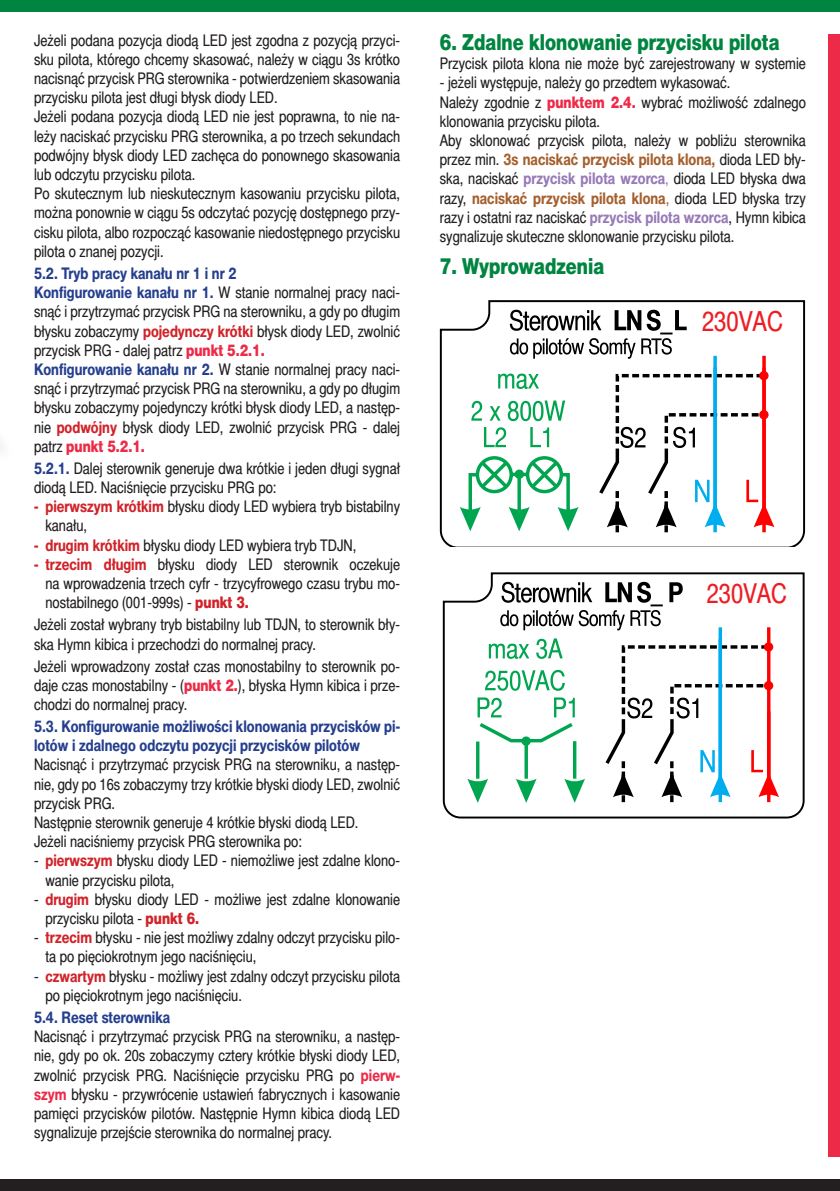
<style>
.page{position:relative;width:840px;height:1191px;background:#fff}
.page>*{position:absolute;margin:0;border:0;box-sizing:border-box;transform-origin:0 0}
.t1{font:27.6px "Switzer Cnd TTEFN";color:#ee1d23}
.t2{font:27.4px "Switzer Cnd TTEFN";color:#ee1d23}
.t3{font:22px "Switzer Cnd EFN Heavy";color:#008540}
.t4{font:16px/19.2px "Switzer Cnd EFN";color:#231f20;text-align:justify}
.t5{font:700 16px/19.2px "Switzer Cnd EFN";color:#253f8e}
.s1{font-weight:700;color:#253f8e}
.s2{font-weight:700;color:#d1232a}
.s3{font-family:"Switzer Cnd EFN Heavy";color:#ed2a47}
.s4{font-family:"Switzer Cnd EFN Heavy";color:#d1232a}
.s5{font-weight:700;color:#ed2a47}
.s6{font-weight:700;color:#a5602e}
.s7{font-weight:700;color:#977ab7}
.s8{color:#977ab7}
.s9{color:#a5602e}
</style>
<div class="page">
<div style="left:0;top:0;width:839px;height:11px;background:#008540"></div>
<div style="left:0;top:1179px;width:839px;height:12px;background:#231f20"></div>
<div style="left:828px;top:34px;width:11px;height:1123px;background:#ed2a47"></div>
<svg style="left:439px;top:300px;width:366px;height:246px"></svg>
<svg style="left:530px;top:427px;width:19px;height:20px"></svg>
<svg style="left:483px;top:427px;width:23px;height:20px"></svg>
<svg style="left:459px;top:454px;width:119px;height:77px"></svg>
<div style="left:514px;top:469px;width:9px;height:10px;background:#00a54f;border-radius:50%"></div>
<svg style="left:471px;top:373px;width:94px;height:48px"></svg>
<svg style="left:761px;top:356px;width:4px;height:11px"></svg>
<hr style="left:713px;top:356px;width:3px;height:152px;background:#00aeef">
<svg style="left:761px;top:367px;width:4px;height:5px"></svg>
<svg style="left:595px;top:372px;width:179px;height:160px"></svg>
<svg style="left:509px;top:310px;width:177px;height:49px"></svg>
<svg style="left:442px;top:572px;width:363px;height:246px"></svg>
<svg style="left:500px;top:582px;width:182px;height:48px"></svg>
<svg style="left:766px;top:627px;width:4px;height:15px"></svg>
<hr style="left:718px;top:627px;width:3px;height:151px;background:#00aeef">
<hr style="left:524px;top:739px;width:3px;height:39px;background:#00a54f">
<svg style="left:515px;top:778px;width:21px;height:25px"></svg>
<hr style="left:476px;top:741px;width:3px;height:37px;background:#00a54f">
<svg style="left:467px;top:778px;width:21px;height:25px"></svg>
<svg style="left:572px;top:744px;width:4px;height:34px"></svg>
<svg style="left:564px;top:778px;width:20px;height:25px"></svg>
<svg style="left:475px;top:697px;width:101px;height:47px"></svg>
<svg style="left:484px;top:638px;width:80px;height:53px"></svg>
<svg style="left:602px;top:643px;width:176px;height:159px"></svg>
<p class="t4" style="left:34px;top:30px;width:367px">Jeżeli podana pozycja diodą LED jest zgodna z pozycją przyci&shy;sku pilota, którego chcemy skasować, należy w ciągu 3s krótko nacisnąć przycisk PRG sterownika - potwierdzeniem skasowania przycisku pilota jest długi błysk diody LED.</p>
<p class="t4" style="left:34px;top:107px;width:367px">Jeżeli podana pozycja diodą LED nie jest poprawna, to nie na&shy;leży naciskać przycisku PRG sterownika, a po trzech sekundach podwójny błysk diody LED zachęca do ponownego skasowania lub odczytu przycisku pilota.</p>
<p class="t4" style="left:34px;top:184px;width:367px">Po skutecznym lub nieskutecznym kasowaniu przycisku pilota, można ponownie w ciągu 5s odczytać pozycję dostępnego przy&shy;cisku pilota, albo rozpocząć kasowanie niedostępnego przycisku pilota o znanej pozycji.</p>
<p class="t5" style="left:34px;top:263px;width:204px">5.2. Tryb pracy kanału nr 1 i nr 2</p>
<p class="t4" style="left:34px;top:283px;width:367px"><span class="s1">Konfigurowanie kanału nr 1.</span> W stanie normalnej pracy naci&shy;snąć i przytrzymać przycisk PRG na sterowniku, a gdy po długim błysku zobaczymy <span class="s2">pojedynczy krótki</span> błysk diody LED, zwolnić przycisk PRG - dalej patrz <span class="s3">punkt 5.2.1.</span></p>
<p class="t4" style="left:34px;top:359px;width:367px"><span class="s1">Konfigurowanie kanału nr 2.</span> W stanie normalnej pracy naci&shy;snąć i przytrzymać przycisk PRG na sterowniku, a gdy po długim błysku zobaczymy pojedynczy krótki błysk diody LED, a następ&shy;nie <span class="s2">podwójny</span> błysk diody LED, zwolnić przycisk PRG - dalej patrz <span class="s3">punkt 5.2.1.</span></p>
<p class="t4" style="left:34px;top:458px;width:367px"><span class="s1">5.2.1.</span> Dalej sterownik generuje dwa krótkie i jeden długi sygnał diodą LED. Naciśnięcie przycisku PRG po:</p>
<p class="t4" style="left:45px;top:497px;width:356px;text-indent:-11px"><span class="s2">- pierwszym krótkim</span> błysku diody LED wybiera tryb bistabilny kanału,</p>
<p class="t4" style="left:34px;top:535px;width:323px"><span class="s2">- drugim krótkim</span> błysku diody LED wybiera tryb TDJN,</p>
<p class="t4" style="left:45px;top:554px;width:356px;text-indent:-11px"><span class="s2">- trzecim długim</span> błysku diody LED sterownik oczekuje na wprowadzenia trzech cyfr - trzycyfrowego czasu trybu mo&shy;nostabilnego (001-999s) - <span class="s4">punkt 3.</span></p>
<p class="t4" style="left:34px;top:615px;width:367px">Jeżeli został wybrany tryb bistabilny lub TDJN, to sterownik bły&shy;ska Hymn kibica i przechodzi do normalnej pracy.</p>
<p class="t4" style="left:34px;top:656px;width:367px">Jeżeli wprowadzony został czas monostabilny to sterownik po&shy;daje czas monostabilny - (<span class="s3">punkt 2.</span>), błyska Hymn kibica i prze&shy;chodzi do normalnej pracy.</p>
<p class="t5" style="left:34px;top:716px;width:367px">5.3. Konfigurowanie możliwości klonowania przycisków pi&shy;lotów i zdalnego odczytu pozycji przycisków pilotów</p>
<p class="t4" style="left:34px;top:755px;width:367px">Nacisnąć i przytrzymać przycisk PRG na sterowniku, a następ&shy;nie, gdy po 16s zobaczymy trzy krótkie błyski diody LED, zwolnić przycisk PRG.</p>
<p class="t4" style="left:34px;top:812px;width:325px">Następnie sterownik generuje 4 krótkie błyski diodą LED.</p>
<p class="t4" style="left:34px;top:832px;width:269px">Jeżeli naciśniemy przycisk PRG sterownika po:</p>
<p class="t4" style="left:45px;top:851px;width:356px;text-indent:-11px">- <span class="s2">pierwszym</span> błysku diody LED - niemożliwe jest zdalne klono&shy;wanie przycisku pilota,</p>
<p class="t4" style="left:45px;top:889px;width:356px;text-indent:-11px">- <span class="s2">drugim</span> błysku diody LED - możliwe jest zdalne klonowanie przycisku pilota - <span class="s4">punkt 6.</span></p>
<p class="t4" style="left:45px;top:928px;width:356px;text-indent:-11px">- <span class="s2">trzecim</span> błysku - nie jest możliwy zdalny odczyt przycisku pilo&shy;ta po pięciokrotnym jego naciśnięciu,</p>
<p class="t4" style="left:45px;top:966px;width:356px;text-indent:-11px">- <span class="s2">czwartym</span> błysku - możliwy jest zdalny odczyt przycisku pilota po pięciokrotnym jego naciśnięciu.</p>
<p class="t5" style="left:34px;top:1007px;width:138px">5.4. Reset sterownika</p>
<p class="t4" style="left:34px;top:1026px;width:367px">Nacisnąć i przytrzymać przycisk PRG na sterowniku, a następ&shy;nie, gdy po ok. 20s zobaczymy cztery krótkie błyski diody LED, zwolnić przycisk PRG. Naciśnięcie przycisku PRG po <span class="s5">pierw&shy;szym</span> błysku - przywrócenie ustawień fabrycznych i kasowanie pamięci przycisków pilotów. Następnie Hymn kibica diodą LED sygnalizuje przejście sterownika do normalnej pracy.</p>
<p class="t3" style="left:439px;top:29px;width:341px">6. Zdalne klonowanie przycisku pilota</p>
<p class="t4" style="left:439px;top:54px;width:367px">Przycisk pilota klona nie może być zarejestrowany w systemie</p>
<p class="t4" style="left:439px;top:73px;width:292px">- jeżeli występuje, należy go przedtem wykasować.</p>
<p class="t4" style="left:439px;top:92px;width:367px">Należy zgodnie z <span class="s3">punktem 2.4.</span> wybrać możliwość zdalnego klonowania przycisku pilota.</p>
<p class="t4" style="left:439px;top:130px;width:367px">Aby sklonować przycisk pilota, należy w pobliżu sterownika przez min. <span class="s6">3s naciskać przycisk pilota klona,</span> dioda LED bły&shy;ska, naciskać <span class="s7">przycisk pilota wzorca</span><span class="s8">,</span> dioda LED błyska dwa razy, <span class="s6">naciskać przycisk pilota klona</span><span class="s9">,</span> dioda LED błyska trzy razy i ostatni raz naciskać <span class="s7">przycisk pilota wzorca</span>, Hymn kibica sygnalizuje skuteczne sklonowanie przycisku pilota.</p>
<p class="t3" style="left:439px;top:253px;width:166px">7. Wyprowadzenia</p>
<p class="t1" style="left:701px;top:305px;width:82px">230VAC</p>
<p class="t2" style="left:706px;top:577px;width:82px">230VAC</p>
</div>
